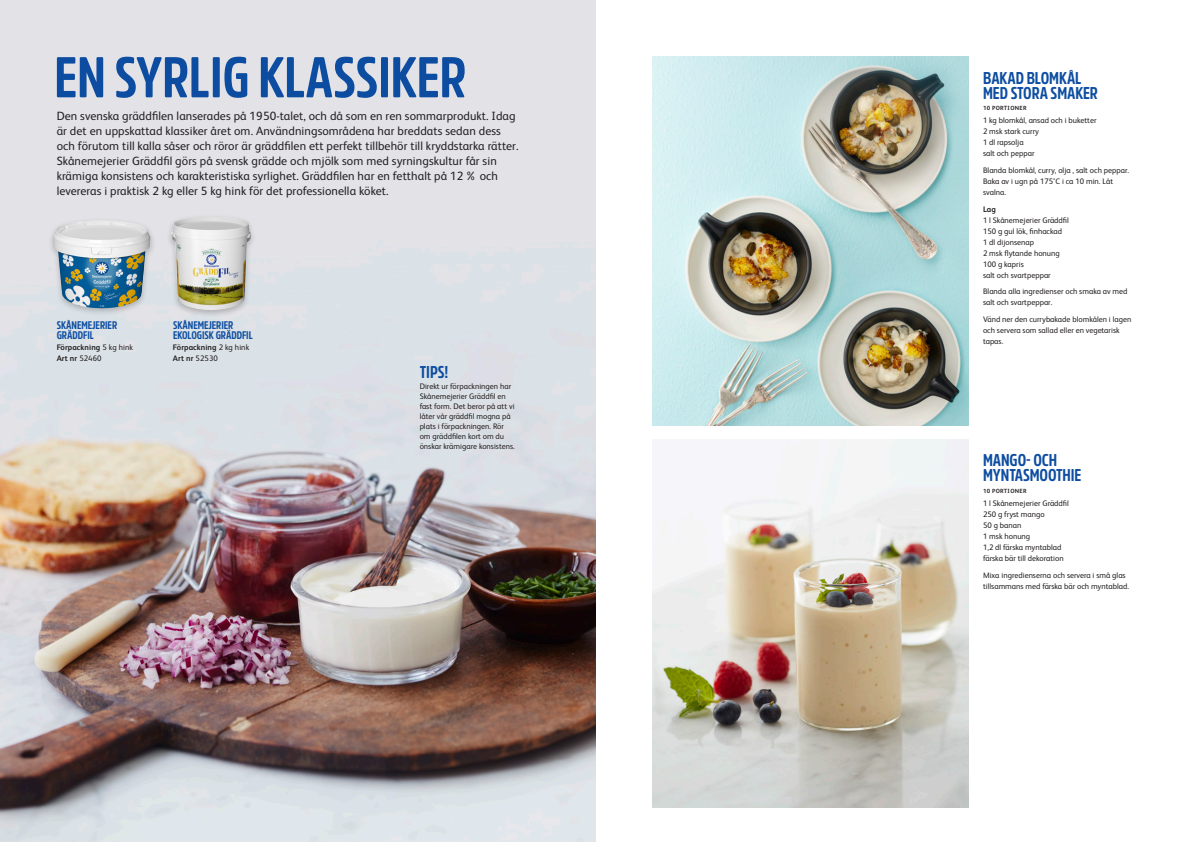
<style>
.page{position:relative;width:1191px;height:842px;background:#fff}
.page>*{position:absolute;margin:0;border:0;box-sizing:border-box;transform-origin:0 0}
.t1{font:700 57px "Amsi Pro Cond";letter-spacing:-.005em;color:#0d4da1}
.t2{font:700 17px/15px "Amsi Pro Cond";letter-spacing:-.005em;color:#0d4da1}
.t3{font:12px/15px "FS Albert";letter-spacing:.005em;color:#231f20}
.t4{font:700 11px/10px "Amsi Pro Cond";letter-spacing:-.005em;color:#0d4da1}
.Brödtext{font:8px/10px "FS Albert";color:#231f20}
.Brödtext-2{font:700 8px/11px "FS Albert";letter-spacing:.01em;color:#231f20}
.Brödtext-3{font:700 6px "FS Albert";letter-spacing:.05em;color:#231f20}
.s1{font-weight:400}
</style>
<div class="page">
<img style="left:0;top:0;width:595px;height:842px">
<img style="left:652px;top:57px;width:317px;height:368px">
<img style="left:652px;top:439px;width:317px;height:369px">
<div style="left:48px;top:218px;width:108px;height:99px;background:#231f20;opacity:.25"></div>
<img style="left:53px;top:220px;width:98px;height:88px">
<div style="left:166px;top:214px;width:90px;height:104px;background:#231f20;opacity:.25"></div>
<img style="left:171px;top:217px;width:80px;height:93px">
<p class="t1" style="left:54px;top:38px;width:413px">EN SYRLIG KLASSIKER</p>
<p class="t3" style="left:57px;top:108px;width:463px">Den svenska gräddfilen lanserades på 1950-talet, och då som en ren sommarprodukt. Idag är det en uppskattad klassiker året om. Användningsområdena har breddats sedan dess och förutom till kalla såser och röror är gräddfilen ett perfekt tillbehör till kryddstarka rätter.<br>Skånemejerier Gräddfil görs på svensk grädde och mjölk som med syrningskultur får sin krämiga konsistens och karakteristiska syrlighet. Gräddfilen har en fetthalt på 12% och levereras i praktisk 2 kg eller 5 kg hink för det professionella köket.</p>
<p class="t4" style="left:57px;top:319px;width:62px">SKÅNEMEJERIER<br>GRÄDDFIL</p>
<p class="Brödtext-2" style="left:57px;top:342px;width:78px">Förpackning <span class="s1">5 kg hink<br></span>Art nr <span class="s1">52460</span></p>
<p class="t4" style="left:173px;top:319px;width:81px">SKÅNEMEJERIER<br>EKOLOGISK GRÄDDFIL</p>
<p class="Brödtext-2" style="left:173px;top:342px;width:78px">Förpackning <span class="s1">2 kg hink<br></span>Art nr <span class="s1">52530</span></p>
<p class="t2" style="left:420px;top:364px;width:30px">TIPS!</p>
<p class="Brödtext" style="left:420px;top:381px;width:97px">Direkt ur förpackningen har<br>Skånemejerier Gräddfil en fast form. Det beror på att vi låter vår gräddfil mogna på plats i förpackningen. Rör om gräddfilen kort om du önskar krämigare konsistens.</p>
<p class="t2" style="left:983px;top:70px;width:116px">BAKAD BLOMKÅL<br>MED STORA SMAKER</p>
<p class="Brödtext-3" style="left:983px;top:105px;width:45px">10 PORTIONER</p>
<p class="Brödtext" style="left:983px;top:116px;width:115px">1 kg blomkål, ansad och i buketter</p>
<p class="Brödtext" style="left:983px;top:127px;width:58px">2 msk stark curry</p>
<p class="Brödtext" style="left:983px;top:138px;width:42px">1 dl rapsolja</p>
<p class="Brödtext" style="left:983px;top:149px;width:53px">salt och peppar</p>
<p class="Brödtext" style="left:983px;top:165px;width:148px">Blanda blomkål, curry, olja , salt och peppar.</p>
<p class="Brödtext" style="left:983px;top:176px;width:132px;line-height:11px">Baka av i ugn på 175°C i ca 10 min. Låt svalna.</p>
<p class="Brödtext-2" style="left:983px;top:203px;width:14px">Lag</p>
<p class="Brödtext" style="left:983px;top:215px;width:87px">1 l Skånemejerier Gräddfil</p>
<p class="Brödtext" style="left:983px;top:226px;width:81px">150 g gul lök, finhackad</p>
<p class="Brödtext" style="left:983px;top:237px;width:53px">1 dl dijonsenap</p>
<p class="Brödtext" style="left:983px;top:248px;width:78px">2 msk flytande honung</p>
<p class="Brödtext" style="left:983px;top:259px;width:42px">100 g kapris</p>
<p class="Brödtext" style="left:983px;top:270px;width:69px">salt och svartpeppar</p>
<p class="Brödtext" style="left:983px;top:286px;width:146px;line-height:11px">Blanda alla ingredienser och smaka av med salt och svartpeppar.</p>
<p class="Brödtext" style="left:983px;top:314px;width:150px;line-height:11px">Vänd ner den currybakade blomkålen i lagen och servera som sallad eller en vegetarisk tapas.</p>
<p class="t2" style="left:983px;top:452px;width:100px">MANGO- OCH<br>MYNTASMOOTHIE</p>
<p class="Brödtext-3" style="left:983px;top:487px;width:45px">10 PORTIONER</p>
<p class="Brödtext" style="left:983px;top:498px;width:87px">1 l Skånemejerier Gräddfil</p>
<p class="Brödtext" style="left:983px;top:509px;width:63px">250 g fryst mango</p>
<p class="Brödtext" style="left:983px;top:520px;width:40px">50 g banan</p>
<p class="Brödtext" style="left:983px;top:531px;width:49px">1 msk honung</p>
<p class="Brödtext" style="left:983px;top:542px;width:80px">1,2 dl färska myntablad</p>
<p class="Brödtext" style="left:983px;top:553px;width:82px">färska bär till dekoration</p>
<p class="Brödtext" style="left:983px;top:569px;width:147px;line-height:11px">Mixa ingredienserna och servera i små glas tillsammans med färska bär och myntablad.</p>
</div>
